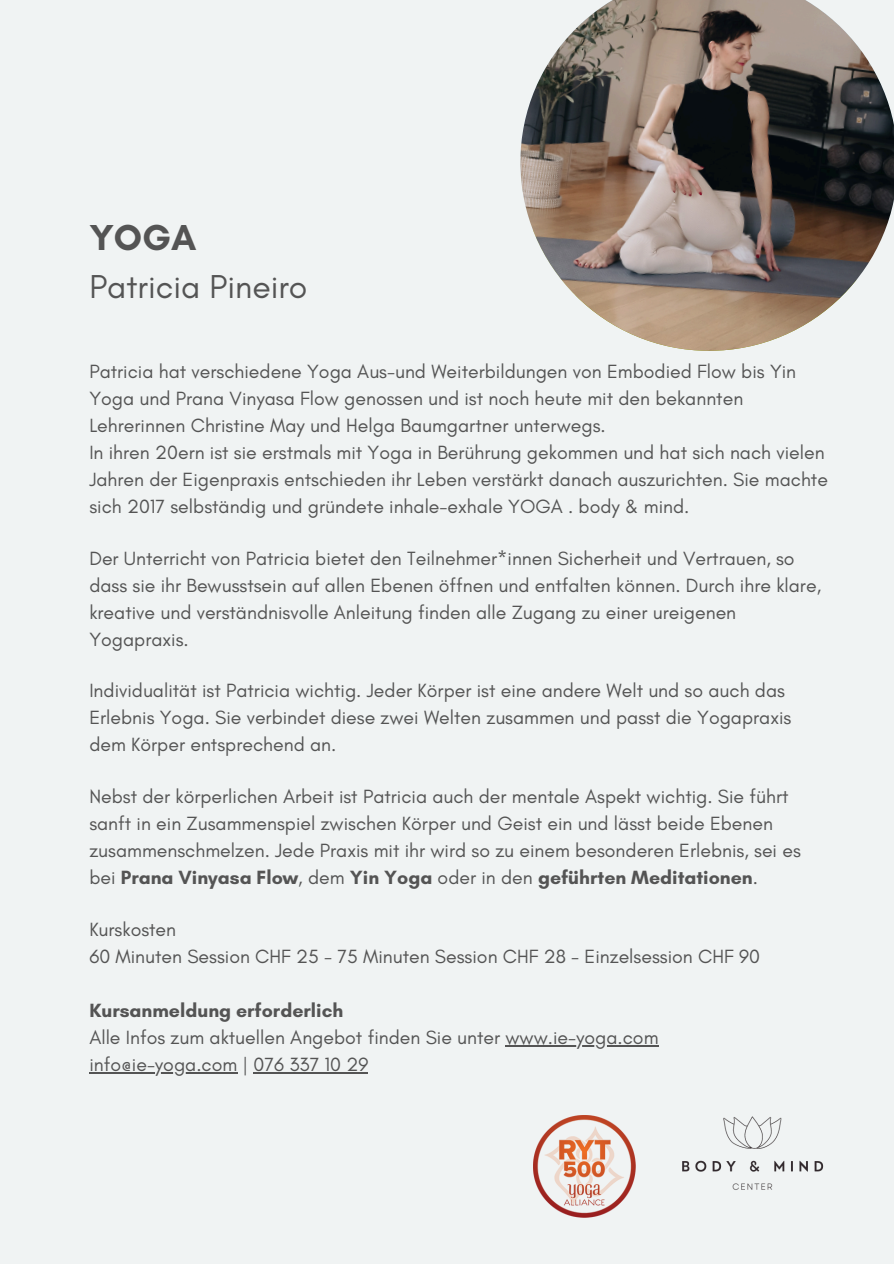
<style>
.page{position:relative;width:894px;height:1264px;background:#fff}
.page>*{position:absolute;margin:0;border:0;box-sizing:border-box;transform-origin:0 0}
.t1{font:700 36.75px "Glacial Indifference";color:#545454}
.t2{font:33.75px "Glacial Indifference";color:#545454}
.t3{font:19.5px/27px "Glacial Indifference";color:#545454}
.t4{font:700 19.5px "Glacial Indifference";color:#545454}
.s1{font-weight:700}
</style>
<div class="page">
<div style="left:0;top:0;width:893px;height:1263px;background:#f0f3f3"></div>
<img style="left:520px;top:0;width:373px;height:351px">
<img style="left:682px;top:1116px;width:142px;height:74px">
<hr style="left:505px;top:1045px;width:153px;height:1px;background:#545454">
<hr style="left:89px;top:1072px;width:148px;height:1px;background:#545454">
<hr style="left:253px;top:1072px;width:115px;height:1px;background:#545454">
<img style="left:533px;top:1115px;width:102px;height:102px">
<p class="t1" style="left:89px;top:215px;width:108px">YOGA</p>
<p class="t2" style="left:89px;top:266px;width:220px">Patricia Pineiro</p>
<p class="t3" style="left:89px;top:357px;width:708px">Patricia hat verschiedene Yoga Aus-und Weiterbildungen von Embodied Flow bis Yin<br>Yoga und Prana Vinyasa Flow genossen und ist noch heute mit den bekannten<br>Lehrerinnen Christine May und Helga Baumgartner unterwegs.</p>
<p class="t3" style="left:89px;top:438px;width:740px">In ihren 20ern ist sie erstmals mit Yoga in Berührung gekommen und hat sich nach vielen<br>Jahren der Eigenpraxis entschieden ihr Leben verstärkt danach auszurichten. Sie machte sich 2017 selbständig und gründete inhale-exhale YOGA . body &amp; mind.</p>
<p class="t3" style="left:89px;top:544px;width:733px">Der Unterricht von Patricia bietet den Teilnehmer*innen Sicherheit und Vertrauen, so dass sie ihr Bewusstsein auf allen Ebenen öffnen und entfalten können. Durch ihre klare, kreative und verständnisvolle Anleitung finden alle Zugang zu einer ureigenen Yogapraxis.</p>
<p class="t3" style="left:89px;top:677px;width:703px">Individualität ist Patricia wichtig. Jeder Körper ist eine andere Welt und so auch das<br>Erlebnis Yoga. Sie verbindet diese zwei Welten zusammen und passt die Yogapraxis dem Körper entsprechend an.</p>
<p class="t3" style="left:89px;top:783px;width:712px">Nebst der körperlichen Arbeit ist Patricia auch der mentale Aspekt wichtig. Sie führt sanft in ein Zusammenspiel zwischen Körper und Geist ein und lässt beide Ebenen zusammenschmelzen. Jede Praxis mit ihr wird so zu einem besonderen Erlebnis, sei es bei <span class="s1">Prana Vinyasa Flow</span>, dem <span class="s1">Yin Yoga</span> oder in den <span class="s1">geführten Meditationen</span>.</p>
<p class="t3" style="left:89px;top:915px;width:88px">Kurskosten</p>
<p class="t3" style="left:89px;top:942px;width:672px">60 Minuten Session CHF 25 - 75 Minuten Session CHF 28 - Einzelsession CHF 90</p>
<p class="t4" style="left:89px;top:998px;width:255px">Kursanmeldung erforderlich</p>
<p class="t3" style="left:89px;top:1023px;width:570px">Alle Infos zum aktuellen Angebot finden Sie unter www.ie-yoga.com</p>
<p class="t3" style="left:89px;top:1050px;width:280px">info@ie-yoga.com | 076 337 10 29</p>
</div>
